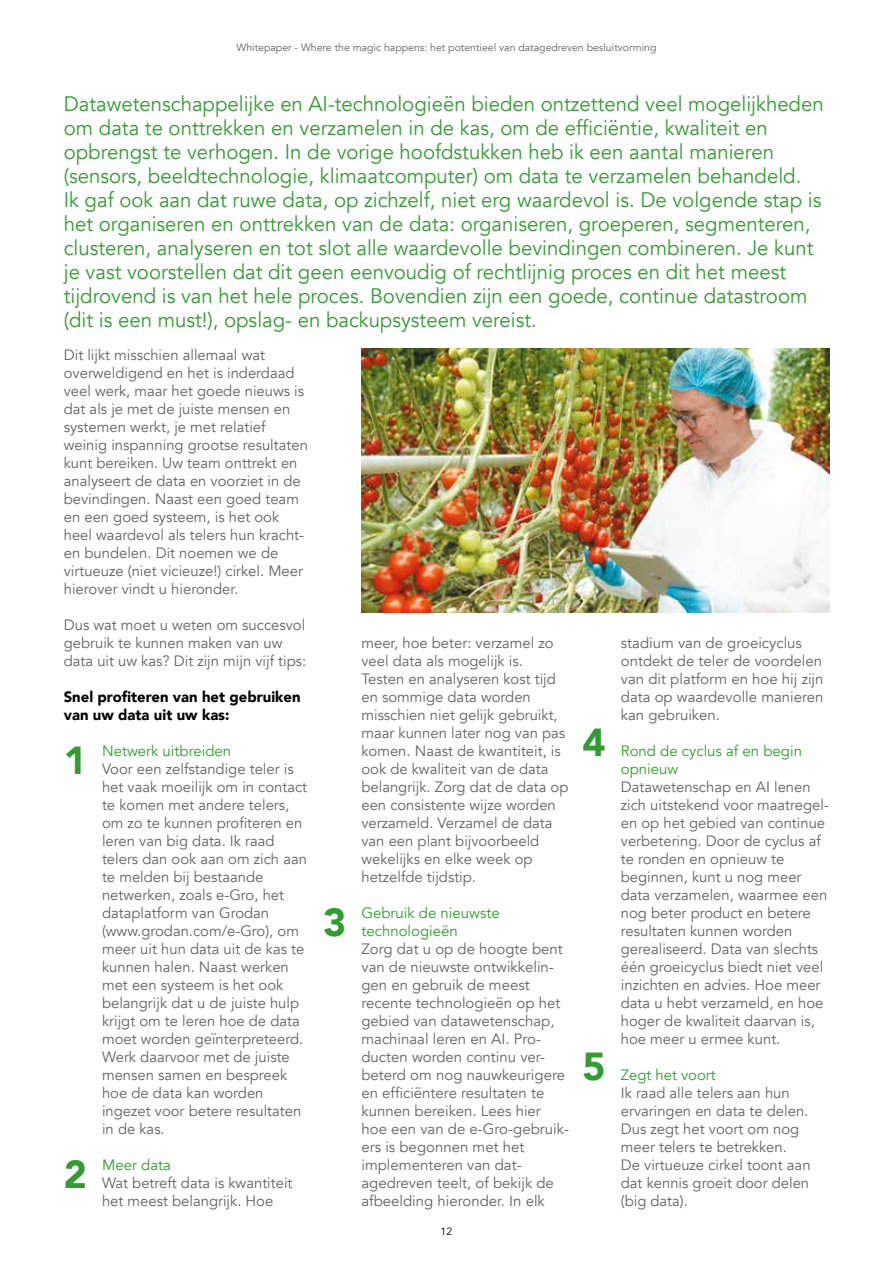
<style>
.page{position:relative;width:893px;height:1263px;background:#fff}
.page>*{position:absolute;margin:0;border:0;box-sizing:border-box;transform-origin:0 0}
.t1{font:900 39px "Avenir";color:#329c32}
.t2{font:21px/24px "Avenir";color:#329c32}
.t3{font:15px/18px "Avenir";color:#646363}
.t4{font:15px/18px "Avenir";color:#329c32}
.t5{font:900 15px/18px "Avenir";color:#000}
.t6{font:10.5px "Avenir";color:#646363}
.t7{font:10.5px "Avenir";color:#000}
</style>
<div class="page">
<img style="left:361px;top:348px;width:468px;height:264px">
<p class="t6" style="left:236px;top:41px;width:421px">Whitepaper - Where the magic happens: het potentieel van datagedreven besluitvorming</p>
<p class="t2" style="left:64px;top:92px;width:761px">Datawetenschappelijke en AI-technologieën bieden ontzettend veel mogelijkheden om data te onttrekken en verzamelen in de kas, om de efficiëntie, kwaliteit en opbrengst te verhogen. In de vorige hoofdstukken heb ik een aantal manieren (sensors, beeldtechnologie, klimaatcomputer) om data te verzamelen behandeld.<br>Ik gaf ook aan dat ruwe data, op zichzelf, niet erg waardevol is. De volgende stap is het organiseren en onttrekken van de data: organiseren, groeperen, segmenteren, clusteren, analyseren en tot slot alle waardevolle bevindingen combineren. Je kunt je vast voorstellen dat dit geen eenvoudig of rechtlijnig proces en dit het meest tijdrovend is van het hele proces. Bovendien zijn een goede, continue datastroom (dit is een must!), opslag- en backupsysteem vereist.</p>
<p class="t3" style="left:64px;top:346px;width:246px">Dit lijkt misschien allemaal wat overweldigend en het is inderdaad veel werk, maar het goede nieuws is dat als je met de juiste mensen en systemen werkt, je met relatief weinig inspanning grootse resultaten kunt bereiken. Uw team onttrekt en analyseert de data en voorziet in de bevindingen. Naast een goed team en een goed systeem, is het ook heel waardevol als telers hun kracht&shy;en bundelen. Dit noemen we de virtueuze (niet vicieuze!) cirkel. Meer hierover vindt u hieronder.</p>
<p class="t3" style="left:64px;top:616px;width:244px">Dus wat moet u weten om succesvol gebruik te kunnen maken van uw data uit uw kas? Dit zijn mijn vijf tips:</p>
<p class="t5" style="left:64px;top:687px;width:238px">Snel profiteren van het gebruiken van uw data uit uw kas:</p>
<h1 class="t1" style="left:64px;top:727px;width:25px">1</h1>
<h1 class="t1" style="left:64px;top:1141px;width:25px">2</h1>
<p class="t4" style="left:102px;top:742px;width:131px">Netwerk uitbreiden</p>
<p class="t3" style="left:102px;top:760px;width:207px">Voor een zelfstandige teler is het vaak moeilijk om in contact te komen met andere telers, om zo te kunnen profiteren en leren van big data. Ik raad telers dan ook aan om zich aan te melden bij bestaande netwerken, zoals e-Gro, het dataplatform van Grodan (www.grodan.com/e-Gro), om meer uit hun data uit de kas te kunnen halen. Naast werken met een systeem is het ook belangrijk dat u de juiste hulp krijgt om te leren hoe de data moet worden geïnterpreteerd.<br>Werk daarvoor met de juiste mensen samen en bespreek hoe de data kan worden ingezet voor betere resultaten in de kas.</p>
<p class="t4" style="left:102px;top:1156px;width:70px">Meer data</p>
<p class="t3" style="left:102px;top:1174px;width:192px">Wat betreft data is kwantiteit het meest belangrijk. Hoe</p>
<h1 class="t1" style="left:323px;top:889px;width:25px">3</h1>
<p class="t3" style="left:361px;top:634px;width:209px">meer, hoe beter: verzamel zo veel data als mogelijk is.<br>Testen en analyseren kost tijd en sommige data worden misschien niet gelijk gebruikt, maar kunnen later nog van pas komen. Naast de kwantiteit, is ook de kwaliteit van de data belangrijk. Zorg dat de data op een consistente wijze worden verzameld. Verzamel de data van een plant bijvoorbeeld wekelijks en elke week op hetzelfde tijdstip.</p>
<p class="t4" style="left:361px;top:904px;width:140px">Gebruik de nieuwste technologieën</p>
<p class="t3" style="left:361px;top:940px;width:209px">Zorg dat u op de hoogte bent van de nieuwste ontwikkelin&shy;gen en gebruik de meest recente technologieën op het gebied van datawetenschap, machinaal leren en AI. Pro&shy;ducten worden continu ver&shy;beterd om nog nauwkeurigere en efficiëntere resultaten te kunnen bereiken. Lees hier hoe een van de e-Gro-gebruik&shy;ers is begonnen met het implementeren van dat&shy;agedreven teelt, of bekijk de afbeelding hieronder. In elk</p>
<p class="t7" style="left:441px;top:1225px;width:13px">12</p>
<h1 class="t1" style="left:583px;top:709px;width:25px">4</h1>
<h1 class="t1" style="left:583px;top:1033px;width:25px">5</h1>
<p class="t3" style="left:621px;top:634px;width:204px">stadium van de groeicyclus ontdekt de teler de voordelen van dit platform en hoe hij zijn data op waardevolle manieren kan gebruiken.</p>
<p class="t4" style="left:621px;top:742px;width:183px">Rond de cyclus af en begin opnieuw</p>
<p class="t3" style="left:621px;top:778px;width:210px">Datawetenschap en AI lenen zich uitstekend voor maatregel&shy;en op het gebied van continue verbetering. Door de cyclus af te ronden en opnieuw te beginnen, kunt u nog meer data verzamelen, waarmee een nog beter product en betere resultaten kunnen worden gerealiseerd. Data van slechts één groeicyclus biedt niet veel inzichten en advies. Hoe meer data u hebt verzameld, en hoe hoger de kwaliteit daarvan is, hoe meer u ermee kunt.</p>
<p class="t4" style="left:621px;top:1066px;width:96px">Zegt het voort</p>
<p class="t3" style="left:621px;top:1084px;width:191px">Ik raad alle telers aan hun ervaringen en data te delen.<br>Dus zegt het voort om nog meer telers te betrekken.<br>De virtueuze cirkel toont aan dat kennis groeit door delen (big data).</p>
</div>
